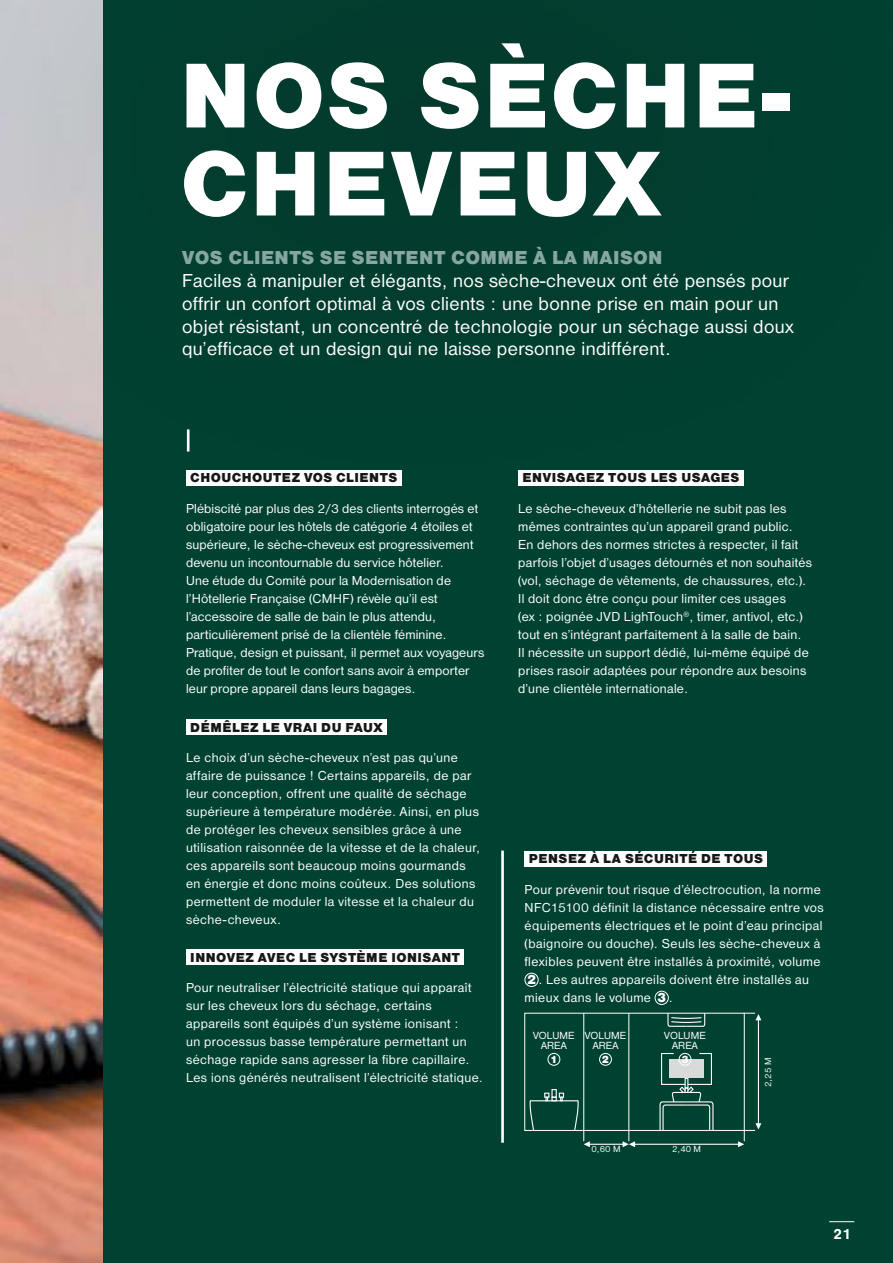
<style>
.page{position:relative;width:893px;height:1263px;background:#fff}
.page>*{position:absolute;margin:0;border:0;box-sizing:border-box;transform-origin:0 0}
.t1{font:95.4px/88.1px "Nimbus Sans DOT Blac";letter-spacing:.03em;color:#fff}
.t2{font:19.5px/22.8px "Nimbus Sans DOT";letter-spacing:.02em;color:#fff}
.t3{font:19.5px "Nimbus Sans DOT Blac";letter-spacing:.02em;color:#86a79f}
.t4{font:700 15px "Nimbus San";color:#fff}
.t5{font:13.5px/18px "Nimbus Sans DOT";letter-spacing:.03em;color:#fff}
.t6{font:13.5px "Nimbus Sans DOT Blac";letter-spacing:.04em;color:#181716}
.t7{font:10.65px/10.6px "Nimbus Sans DOT";letter-spacing:.015em;color:#fff;text-align:center}
.t8{font:10.65px "Nimbus Sans DOT Blac";color:#fff}
.t9{font:9.3px "Nimbus Sans DOT";color:#fff}
.s1{font-family:"Nimbus Sans DOT Blac"}
</style>
<div class="page">
<div style="left:64px;top:0;width:829px;height:1263px;background:#004232"></div>
<img style="left:0;top:546px;width:102px;height:717px">
<div style="left:524px;top:1013px;width:221px;height:118px;border:1px solid #fff"></div>
<hr style="left:583px;top:1013px;width:1px;height:117px;background:#fff">
<hr style="left:628px;top:1013px;width:1px;height:117px;background:#fff">
<div style="left:551px;top:1089px;width:6px;height:9px;border:1px solid #fff"></div>
<svg style="left:667px;top:1012px;width:39px;height:15px"></svg>
<hr style="left:633px;top:1144px;width:107px;height:1px;background:#fff">
<hr style="left:588px;top:1144px;width:37px;height:1px;background:#fff">
<svg style="left:529px;top:1093px;width:61px;height:54px"></svg>
<svg style="left:623px;top:1130px;width:12px;height:17px"></svg>
<hr style="left:758px;top:1018px;width:1px;height:107px;background:#fff">
<svg style="left:744px;top:1013px;width:17px;height:7px"></svg>
<svg style="left:738px;top:1123px;width:23px;height:24px"></svg>
<svg style="left:659px;top:1052px;width:55px;height:79px"></svg>
<div style="left:669px;top:1058px;width:35px;height:19px;background:#d9dada"></div>
<div style="left:548px;top:1053px;width:12px;height:12px;border:1px solid #fff;border-radius:50%"></div>
<div style="left:599px;top:1053px;width:13px;height:12px;border:1px solid #fff;border-radius:50%"></div>
<div style="left:679px;top:1053px;width:12px;height:12px;border:1px solid #fff;border-radius:50%"></div>
<svg style="left:0;top:0;width:744px;height:546px"></svg>
<div style="left:186px;top:470px;width:215px;height:16px;background:#fff"></div>
<div style="left:186px;top:719px;width:201px;height:16px;background:#fff"></div>
<div style="left:186px;top:949px;width:278px;height:16px;background:#fff"></div>
<div style="left:518px;top:470px;width:225px;height:16px;background:#fff"></div>
<hr style="left:187px;top:429px;width:2px;height:22px;background:#fff">
<hr style="left:501px;top:850px;width:3px;height:293px;background:#fff">
<div style="left:525px;top:851px;width:242px;height:15px;background:#fff"></div>
<div style="left:525px;top:973px;width:14px;height:14px;border:1px solid #fff;border-radius:50%"></div>
<div style="left:655px;top:991px;width:14px;height:14px;border:1px solid #fff;border-radius:50%"></div>
<svg style="left:829px;top:1221px;width:25px;height:1px"></svg>
<h1 class="t1" style="left:180px;top:52px;width:612px">NOS SÈCHE-<br>CHEVEUX</h1>
<h2 class="t3" style="left:182px;top:246px;width:482px">VOS CLIENTS SE SENTENT COMME À LA MAISON</h2>
<p class="t2" style="left:182px;top:269px;width:613px">Faciles à manipuler et élégants, nos sèche-cheveux ont été pensés pour offrir un confort optimal à vos clients : une bonne prise en main pour un objet résistant, un concentré de technologie pour un séchage aussi doux qu’efficace et un design qui ne laisse personne indifférent.</p>
<p class="t6" style="left:190px;top:470px;width:208px">CHOUCHOUTEZ VOS CLIENTS</p>
<p class="t5" style="left:186px;top:500px;width:300px">Plébiscité par plus des 2/3 des clients interrogés et obligatoire pour les hôtels de catégorie 4 étoiles et supérieure, le sèche-cheveux est progressivement devenu un incontournable du service hôtelier.<br>Une étude du Comité pour la Modernisation de l’Hôtellerie Française (CMHF) révèle qu’il est l’accessoire de salle de bain le plus attendu, particulièrement prisé de la clientèle féminine.<br>Pratique, design et puissant, il permet aux voyageurs de profiter de tout le confort sans avoir à emporter leur propre appareil dans leurs bagages.</p>
<p class="t6" style="left:190px;top:719px;width:194px">DÉMÊLEZ LE VRAI DU FAUX</p>
<p class="t5" style="left:186px;top:749px;width:296px">Le choix d’un sèche-cheveux n’est pas qu’une affaire de puissance ! Certains appareils, de par leur conception, offrent une qualité de séchage supérieure à température modérée. Ainsi, en plus de protéger les cheveux sensibles grâce à une utilisation raisonnée de la vitesse et de la chaleur, ces appareils sont beaucoup moins gourmands en énergie et donc moins coûteux. Des solutions permettent de moduler la vitesse et la chaleur du sèche-cheveux.</p>
<p class="t6" style="left:190px;top:949px;width:271px">INNOVEZ AVEC LE SYSTÈME IONISANT</p>
<p class="t5" style="left:186px;top:979px;width:298px">Pour neutraliser l’électricité statique qui apparaît sur les cheveux lors du séchage, certains appareils sont équipés d’un système ionisant :<br>un processus basse température permettant un séchage rapide sans agresser la fibre capillaire.<br>Les ions générés neutralisent l’électricité statique.</p>
<p class="t6" style="left:522px;top:470px;width:218px">ENVISAGEZ TOUS LES USAGES</p>
<p class="t5" style="left:518px;top:500px;width:295px">Le sèche-cheveux d’hôtellerie ne subit pas les mêmes contraintes qu’un appareil grand public.<br>En dehors des normes strictes à respecter, il fait parfois l’objet d’usages détournés et non souhaités (vol, séchage de vêtements, de chaussures, etc.).<br>Il doit donc être conçu pour limiter ces usages<br>(ex : poignée JVD LighTouch<sup>®</sup>, timer, antivol, etc.) tout en s’intégrant parfaitement à la salle de bain.<br>Il nécessite un support dédié, lui-même équipé de prises rasoir adaptées pour répondre aux besoins d’une clientèle internationale.</p>
<p class="t6" style="left:529px;top:851px;width:236px">PENSEZ À LA SÉCURITÉ DE TOUS</p>
<p class="t5" style="left:525px;top:880px;width:301px">Pour prévenir tout risque d’électrocution, la norme NFC15100 définit la distance nécessaire entre vos équipements électriques et le point d’eau principal (baignoire ou douche). Seuls les sèche-cheveux à flexibles peuvent être installés à proximité, volume</p>
<p class="t5" style="left:525px;top:970px;width:286px"><span class="s1">2</span>. Les autres appareils doivent être installés au mieux dans le volume <span class="s1">3</span> .</p>
<p class="t7" style="left:533px;top:1030px;width:43px">VOLUME<br>AREA</p>
<p class="t8" style="left:550px;top:1053px;width:9px">1</p>
<p class="t7" style="left:585px;top:1030px;width:43px">VOLUME<br>AREA</p>
<p class="t8" style="left:602px;top:1053px;width:9px">2</p>
<p class="t7" style="left:664px;top:1030px;width:43px">VOLUME<br>AREA</p>
<p class="t8" style="left:681px;top:1053px;width:9px">3</p>
<p class="t9" style="left:591px;top:1144px;width:30px">0,60 M</p>
<p class="t9" style="left:672px;top:1144px;width:30px">2,40 M</p>
<p class="t9" style="left:763px;top:1087px;width:30px;rotate:-90deg">2,25 M</p>
<p class="t4" style="left:833px;top:1226px;width:19px">21</p>
</div>
